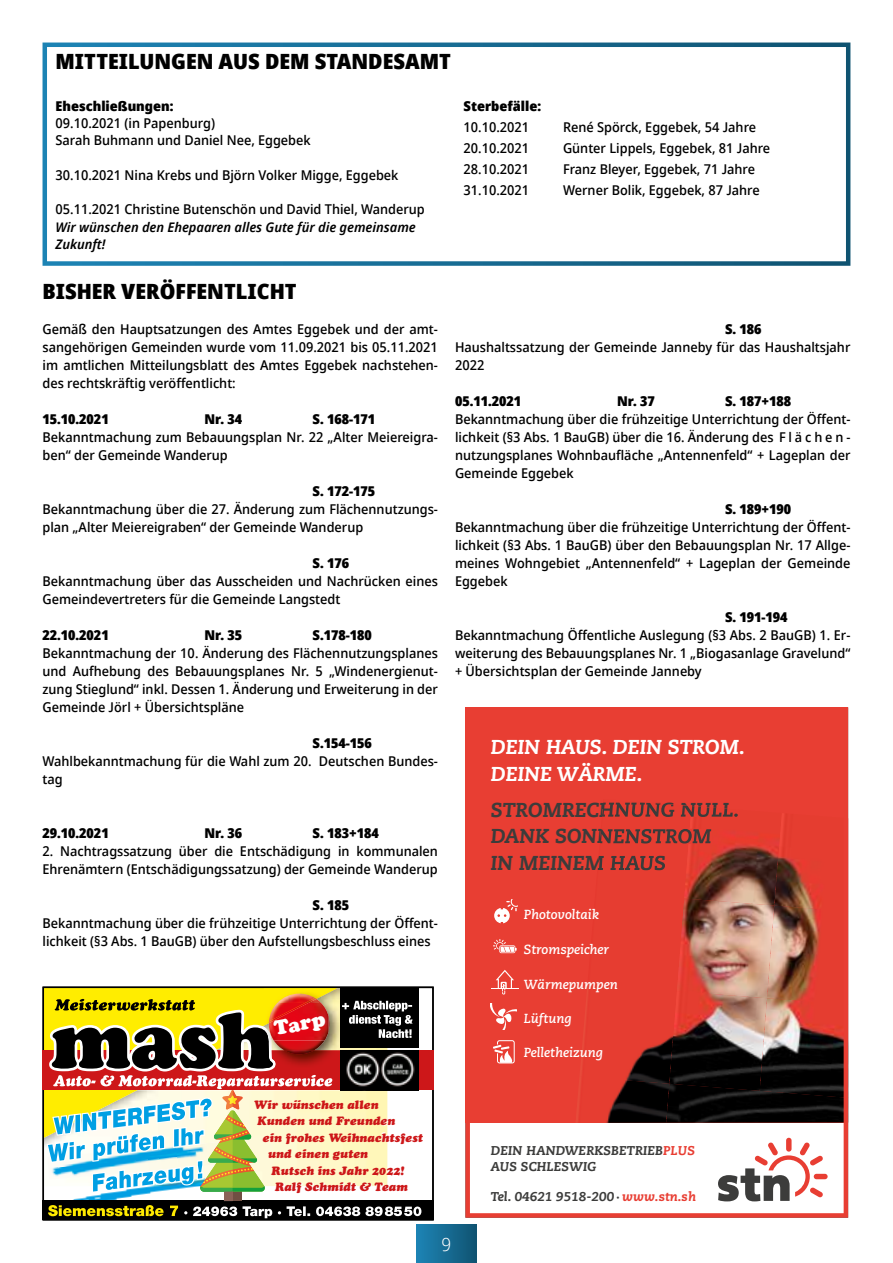
<style>
.page{position:relative;width:893px;height:1263px;background:#fff}
.page>*{position:absolute;margin:0;border:0;box-sizing:border-box;transform-origin:0 0}
.t1{font:900 21px "Avrile Sans";color:#000}
.t2{font:20.25px "Cooper Black Std";color:#fff}
.t3{font:20.1px/26.7px "Caecilia Heavy Italic Os F";color:#3c3c3b}
.t4{font:20.1px/26.7px "Caecilia Heavy Italic Os F";color:#fff}
.t5{font:300 18px "Avrile Sans";color:#fff}
.t6{font:500 13.5px/18px "Avrile Sans";color:#000}
.t7{font:900 13.5px "Avrile Sans";color:#000}
.t8{font:italic 600 13.5px/17.2px "Avrile Sans";color:#000}
.t9{font:13.2px "Caecilia Bold Italic Os F";color:#fff}
.t10{font:12.75px/16.5px "Caecilia Heavy Italic Os F";letter-spacing:.01em;color:#3c3c3b}
.t11{font:italic 800 12.75px "Caecilia LT";color:#3c3c3b}
.t12{font:italic 900 12px "Cooper";color:#cd1719}
.s1{color:#e83e33}
.s2{font-family:"Caecilia Heavy Italic Os F";font-weight:400;font-style:normal}
.s3{font-family:"Caecilia Heavy Italic Os F";font-weight:400;font-style:normal;color:#e83e33}
</style>
<div class="page">
<div style="left:417px;top:1225px;width:59px;height:38px;background:linear-gradient(to right,#1d84b5,#105472)"></div>
<svg style="left:465px;top:707px;width:383px;height:511px;fill:#e83e33"></svg>
<svg style="left:43px;top:986px;width:391px;height:234px"></svg>
<div style="left:43px;top:1050px;width:391px;height:40px;background:#cd1719"></div>
<svg style="left:43px;top:987px;width:378px;height:231px"></svg>
<h1 class="t1" style="left:56px;top:46px;width:397px">MITTEILUNGEN AUS DEM STANDESAMT</h1>
<p class="t7" style="left:56px;top:96px;width:119px">Eheschließungen:</p>
<p class="t6" style="left:56px;top:115px;width:257px;line-height:17.2px">09.10.2021 (in Papenburg)<br>Sarah Buhmann und Daniel Nee, Eggebek</p>
<p class="t6" style="left:56px;top:166px;width:344px">30.10.2021 Nina Krebs und Björn Volker Migge, Eggebek</p>
<p class="t6" style="left:56px;top:201px;width:371px">05.11.2021 Christine Butenschön und David Thiel, Wanderup</p>
<p class="t8" style="left:56px;top:218px;width:362px">Wir wünschen den Ehepaaren alles Gute für die gemeinsame<br>Zukunft!</p>
<p class="t7" style="left:463px;top:96px;width:79px">Sterbefälle:</p>
<p class="t6" style="left:463px;top:118px;width:67px">10.10.2021</p>
<p class="t6" style="left:563px;top:118px;width:195px">René Spörck, Eggebek, 54 Jahre</p>
<p class="t6" style="left:463px;top:139px;width:67px">20.10.2021</p>
<p class="t6" style="left:563px;top:139px;width:209px">Günter Lippels, Eggebek, 81 Jahre</p>
<p class="t6" style="left:463px;top:160px;width:67px">28.10.2021</p>
<p class="t6" style="left:563px;top:160px;width:194px">Franz Bleyer, Eggebek, 71 Jahre</p>
<p class="t6" style="left:463px;top:181px;width:67px">31.10.2021</p>
<p class="t6" style="left:563px;top:181px;width:198px">Werner Bolik, Eggebek, 87 Jahre</p>
<h1 class="t1" style="left:43px;top:275px;width:256px">BISHER VERÖFFENTLICHT</h1>
<p class="t6" style="left:43px;top:320px;width:397px;text-align:justify">Gemäß den Hauptsatzungen des Amtes Eggebek und der amt&shy;sangehörigen Gemeinden wurde vom 11.09.2021 bis 05.11.2021 im amtlichen Mitteilungsblatt des Amtes Eggebek nachstehen&shy;des rechtskräftig veröffentlicht:</p>
<p class="t7" style="left:43px;top:409px;width:68px">15.10.2021</p>
<p class="t7" style="left:205px;top:409px;width:39px">Nr. 34</p>
<p class="t7" style="left:313px;top:409px;width:64px">S. 168-171</p>
<p class="t6" style="left:43px;top:428px;width:397px">Bekanntmachung zum Bebauungsplan Nr. 22 „Alter Meiereigra&shy;ben“ der Gemeinde Wanderup</p>
<p class="t7" style="left:313px;top:481px;width:64px">S. 172-175</p>
<p class="t6" style="left:43px;top:500px;width:397px">Bekanntmachung über die 27. Änderung zum Flächennutzungs&shy;plan „Alter Meiereigraben“ der Gemeinde Wanderup</p>
<p class="t7" style="left:313px;top:553px;width:38px">S. 176</p>
<p class="t6" style="left:43px;top:572px;width:397px">Bekanntmachung über das Ausscheiden und Nachrücken eines<br>Gemeindevertreters für die Gemeinde Langstedt</p>
<p class="t7" style="left:43px;top:625px;width:68px">22.10.2021</p>
<p class="t7" style="left:205px;top:625px;width:39px">Nr. 35</p>
<p class="t7" style="left:313px;top:625px;width:61px">S.178-180</p>
<p class="t6" style="left:43px;top:644px;width:397px;text-align:justify">Bekanntmachung der 10. Änderung des Flächennutzungsplanes und Aufhebung des Bebauungsplanes Nr. 5 „Windenergienut&shy;zung Stieglund“ inkl. Dessen 1. Änderung und Erweiterung in der Gemeinde Jörl + Übersichtspläne</p>
<p class="t7" style="left:313px;top:733px;width:61px">S.154-156</p>
<p class="t6" style="left:43px;top:752px;width:397px">Wahlbekanntmachung für die Wahl zum 20. Deutschen Bundes&shy;tag</p>
<p class="t7" style="left:43px;top:823px;width:68px">29.10.2021</p>
<p class="t7" style="left:205px;top:823px;width:39px">Nr. 36</p>
<p class="t7" style="left:313px;top:823px;width:68px">S. 183+184</p>
<p class="t6" style="left:43px;top:842px;width:397px">2. Nachtragssatzung über die Entschädigung in kommunalen<br>Ehrenämtern (Entschädigungssatzung) der Gemeinde Wanderup</p>
<p class="t7" style="left:313px;top:895px;width:38px">S. 185</p>
<p class="t6" style="left:43px;top:914px;width:397px">Bekanntmachung über die frühzeitige Unterrichtung der Öffent&shy;lichkeit (§3 Abs. 1 BauGB) über den Aufstellungsbeschluss eines</p>
<h2 class="t2" style="left:272px;top:1016px;width:53px;rotate:-10deg">Tarp</h2>
<p class="t12" style="left:254px;top:1097px;width:126px">Wir wünschen allen</p>
<p class="t12" style="left:257px;top:1114px;width:139px">Kunden und Freunden</p>
<p class="t12" style="left:263px;top:1130px;width:162px">ein frohes Weihnachtsfest</p>
<p class="t12" style="left:268px;top:1147px;width:102px">und einen guten</p>
<p class="t12" style="left:271px;top:1163px;width:134px">Rutsch ins Jahr 2022!</p>
<p class="t12" style="left:275px;top:1180px;width:135px">Ralf Schmidt &amp; Team</p>
<p class="t7" style="left:725px;top:319px;width:38px">S. 186</p>
<p class="t6" style="left:455px;top:338px;width:397px">Haushaltssatzung der Gemeinde Janneby für das Haushaltsjahr<br>2022</p>
<p class="t7" style="left:455px;top:391px;width:68px">05.11.2021</p>
<p class="t7" style="left:617px;top:391px;width:39px">Nr. 37</p>
<p class="t7" style="left:725px;top:391px;width:68px">S. 187+188</p>
<p class="t6" style="left:455px;top:410px;width:397px;text-align:justify">Bekanntmachung über die frühzeitige Unterrichtung der Öffent&shy;lichkeit (§3 Abs. 1 BauGB) über die 16. Änderung des F l ä c h e n - nutzungsplanes Wohnbaufläche „Antennenfeld“ + Lageplan der Gemeinde Eggebek</p>
<p class="t7" style="left:725px;top:499px;width:68px">S. 189+190</p>
<p class="t6" style="left:455px;top:518px;width:397px;text-align:justify">Bekanntmachung über die frühzeitige Unterrichtung der Öffent&shy;lichkeit (§3 Abs. 1 BauGB) über den Bebauungsplan Nr. 17 Allge&shy;meines Wohngebiet „Antennenfeld“ + Lageplan der Gemeinde Eggebek</p>
<p class="t7" style="left:725px;top:607px;width:64px">S. 191-194</p>
<p class="t6" style="left:455px;top:626px;width:397px;text-align:justify">Bekanntmachung Öffentliche Auslegung (§3 Abs. 2 BauGB) 1. Er&shy;weiterung des Bebauungsplanes Nr. 1 „Biogasanlage Gravelund“ + Übersichtsplan der Gemeinde Janneby</p>
<h3 class="t4" style="left:491px;top:734px;width:256px">DEIN HAUS. DEIN STROM.<br>DEINE WÄRME.</h3>
<h3 class="t3" style="left:491px;top:796px;width:250px">STROMRECHNUNG NULL.<br>DANK SONNENSTROM<br>IN MEINEM HAUS</h3>
<p class="t9" style="left:524px;top:906px;width:77px">Photovoltaik</p>
<p class="t9" style="left:524px;top:941px;width:87px">Stromspeicher</p>
<p class="t9" style="left:524px;top:976px;width:96px">Wärmepumpen</p>
<p class="t9" style="left:524px;top:1010px;width:49px">Lüftung</p>
<p class="t9" style="left:524px;top:1045px;width:81px">Pelletheizung</p>
<p class="t10" style="left:491px;top:1142px;width:206px">DEIN HANDWERKSBETRIEB<span class="s1">PLUS<br></span>AUS SCHLESWIG</p>
<p class="t11" style="left:491px;top:1189px;width:207px"><span class="s2">Tel.</span> 04621 9518-200 · <span class="s3">www.stn.sh</span></p>
<h3 class="t5" style="left:442px;top:1232px;width:11px">9</h3>
</div>
